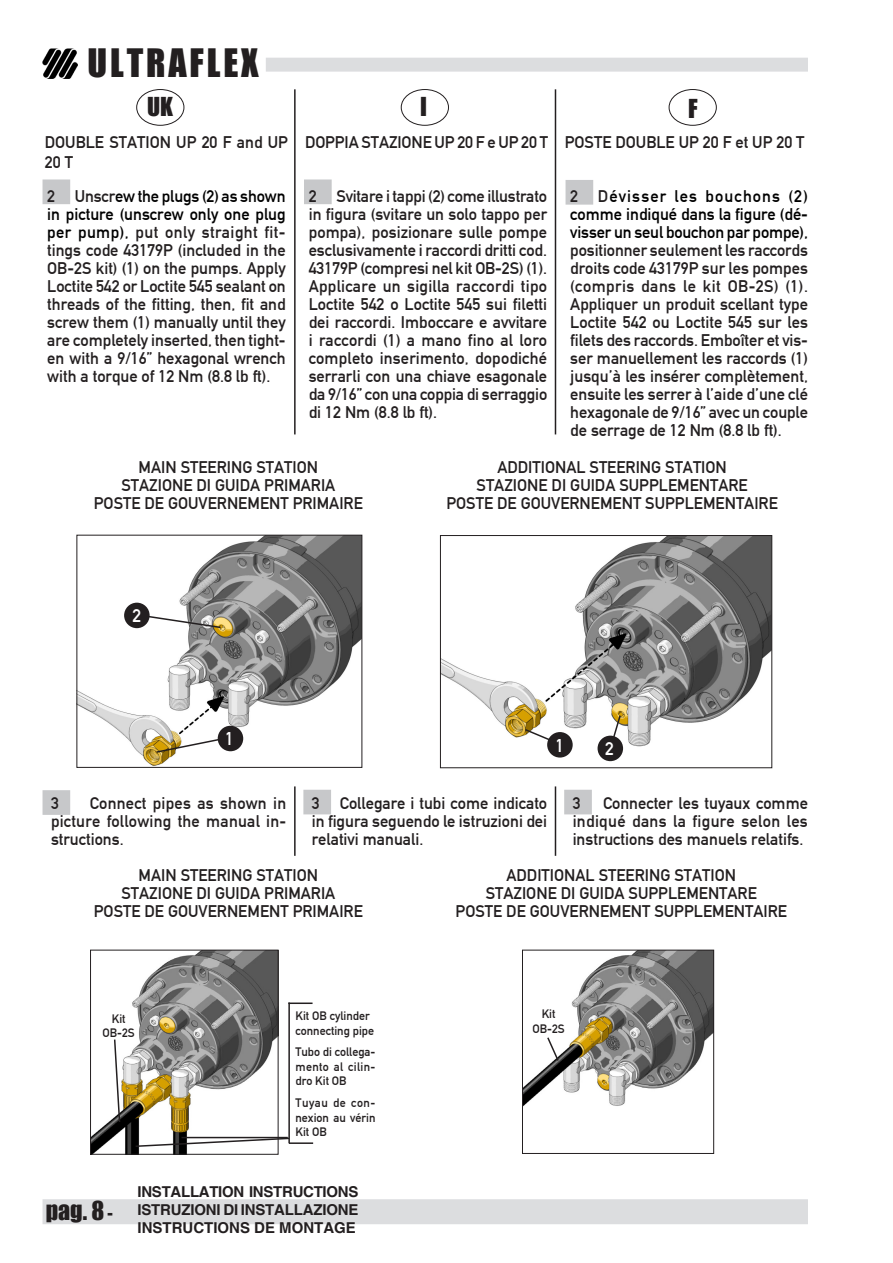
<style>
.page{position:relative;width:893px;height:1263px;background:#fff}
.page>*{position:absolute;margin:0;border:0;box-sizing:border-box;transform-origin:0 0}
.t1{font:36px "Impact";letter-spacing:.08em;color:#231f20}
.t2{font:24px "Impact";color:#231f20}
.t3{font:18px "DIN Mittelschrift";color:#fff}
.ORMA_TESTO{font:16.5px/18px "DIN Mittelschrift";color:#231f20;text-align:justify}
.t4{font:700 15px/18px "Helvetica";letter-spacing:-.015em;color:#231f20;text-align:justify}
.ORMA_TESTO-2{font:12px/14.4px "DIN Mittelschrift";color:#231f20;text-align:justify}
.s1{color:#000}
.s2{font-size:18px}
</style>
<div class="page">
<hr style="left:294px;top:89px;width:2px;height:1072px;background:#231f20">
<hr style="left:555px;top:89px;width:1px;height:1072px;background:#231f20">
<div style="left:266px;top:58px;width:542px;height:14px;background:#dcdddf;border:2px solid #dcdddf"></div>
<img style="left:43px;top:48px;width:35px;height:30px">
<div style="left:43px;top:1199px;width:765px;height:25px;background:#dcdddf"></div>
<div style="left:136px;top:89px;width:48px;height:36px;border:1px solid #231f20;border-radius:50%"></div>
<div style="left:401px;top:89px;width:48px;height:36px;border:1px solid #231f20;border-radius:50%"></div>
<div style="left:669px;top:89px;width:47px;height:36px;border:1px solid #231f20;border-radius:50%"></div>
<div style="left:43px;top:856px;width:765px;height:318px;background:#fff"></div>
<img style="left:524px;top:952px;width:188px;height:154px">
<div style="left:522px;top:950px;width:192px;height:204px;border:1px solid #231f20"></div>
<div style="left:43px;top:434px;width:765px;height:352px;background:#fff"></div>
<div style="left:304px;top:179px;width:28px;height:25px;background:#c7c8ca;border:3px solid #c7c8ca"></div>
<div style="left:566px;top:180px;width:27px;height:25px;background:#c7c8ca"></div>
<div style="left:43px;top:179px;width:27px;height:25px;background:#c7c8ca"></div>
<img style="left:92px;top:952px;width:184px;height:201px">
<div style="left:90px;top:950px;width:188px;height:205px;border:1px solid #231f20"></div>
<svg style="left:134px;top:1137px;width:155px;height:11px"></svg>
<svg style="left:546px;top:1036px;width:14px;height:26px"></svg>
<div style="left:43px;top:790px;width:27px;height:25px;background:#c7c8ca"></div>
<div style="left:303px;top:790px;width:28px;height:24px;background:#c7c8ca"></div>
<div style="left:564px;top:790px;width:28px;height:24px;background:#c7c8ca"></div>
<img style="left:78px;top:537px;width:282px;height:229px">
<div style="left:76px;top:535px;width:286px;height:233px;border:1px solid #231f20"></div>
<img style="left:442px;top:537px;width:328px;height:211px">
<div style="left:440px;top:535px;width:332px;height:233px;border:1px solid #231f20"></div>
<svg style="left:155px;top:737px;width:67px;height:17px"></svg>
<svg style="left:523px;top:728px;width:28px;height:14px"></svg>
<svg style="left:144px;top:614px;width:78px;height:15px"></svg>
<svg style="left:611px;top:714px;width:11px;height:28px"></svg>
<hr style="left:288px;top:1002px;width:2px;height:141px;background:#231f20">
<hr style="left:289px;top:1142px;width:24px;height:2px;background:#231f20">
<hr style="left:288px;top:1002px;width:25px;height:2px;background:#231f20">
<svg style="left:113px;top:1038px;width:8px;height:85px"></svg>
<div style="left:124px;top:603px;width:26px;height:25px;background:#231f20;border-radius:50%"></div>
<div style="left:218px;top:726px;width:25px;height:25px;background:#231f20;border-radius:50%"></div>
<div style="left:598px;top:736px;width:25px;height:25px;background:#231f20;border-radius:50%"></div>
<div style="left:547px;top:732px;width:26px;height:25px;background:#231f20;border-radius:50%"></div>
<h1 class="t1" style="left:88px;top:35px;width:173px">ULTRAFLEX</h1>
<h2 class="t2" style="left:147px;top:88px;width:28px">UK</h2>
<h2 class="t2" style="left:420px;top:88px;width:8px">I</h2>
<h2 class="t2" style="left:688px;top:90px;width:11px">F</h2>
<p class="ORMA_TESTO" style="left:45px;top:133px;width:245px">DOUBLE STATION UP 20 F and UP</p>
<p class="ORMA_TESTO" style="left:305px;top:134px;width:244px">DOPPIA STAZIONE UP 20 F e UP 20 T</p>
<p class="ORMA_TESTO" style="left:45px;top:153px;width:30px">20 T</p>
<p class="ORMA_TESTO" style="left:565px;top:133px;width:241px">POSTE DOUBLE UP 20 F et UP 20 T</p>
<p class="ORMA_TESTO" style="left:47px;top:187px;width:240px">2 Unscr<span class="s1">ew the plugs (2) as shown in picture (unscrew only one plug per pump),</span> put only straight fit&shy;tings code 43179P (included in the OB-2S kit) (1) on the pumps. Apply Loctite 542 or Loctite 545 sealant on threads of the fitting, then, fit and screw them (1) manually until they are completely inserted, then tight&shy;en with a 9/16” hexagonal wrench with a torque of 12 Nm (8.8 lb ft).</p>
<p class="ORMA_TESTO" style="left:570px;top:187px;width:239px">2 D<span class="s1">évisser les bouchons (2) comme indiqué dans la figure (dé&shy;visser un seul bouchon par pompe), </span>positionner seulement les raccords droits code 43179P sur les pompes (compris dans le kit OB-2S) (1).<br>Appliquer un produit scellant type Loctite 542 ou Loctite 545 sur les filets des raccords. Emboîter et vis&shy;ser manuellement les raccords (1) jusqu’à les insérer complètement, ensuite les serrer à l’aide d’une clé hexagonale de 9/16” avec un couple de serrage de 12 Nm (8.8 lb ft).</p>
<p class="ORMA_TESTO" style="left:309px;top:187px;width:240px">2 Svitare i tappi (2) come illustrato in figura (svitare un solo tappo per pompa), posizionare sulle pompe esclusivamente i raccordi dritti cod.<br>43179P (compresi nel kit OB-2S) (1).<br>Applicare un sigilla raccordi tipo Loctite 542 o Loctite 545 sui filetti dei raccordi. Imboccare e avvitare i raccordi (1) a mano fino al loro completo inserimento, dopodiché serrarli con una chiave esagonale da 9/16” con una coppia di serraggio di 12 Nm (8.8 lb ft).</p>
<p class="ORMA_TESTO" style="left:139px;top:458px;width:181px">MAIN STEERING STATION</p>
<p class="ORMA_TESTO" style="left:121px;top:476px;width:215px">STAZIONE DI GUIDA PRIMARIA</p>
<p class="ORMA_TESTO" style="left:94px;top:494px;width:270px">POSTE DE GOUVERNEMENT PRIMAIRE</p>
<p class="t3" style="left:132px;top:605px;width:10px">2</p>
<p class="t3" style="left:225px;top:728px;width:10px">1</p>
<p class="ORMA_TESTO" style="left:497px;top:458px;width:231px">ADDITIONAL STEERING STATION</p>
<p class="ORMA_TESTO" style="left:477px;top:476px;width:273px">STAZIONE DI GUIDA SUPPLEMENTARE</p>
<p class="ORMA_TESTO" style="left:446px;top:494px;width:333px">POSTE DE GOUVERNEMENT SUPPLEMENTAIRE</p>
<p class="t3" style="left:555px;top:735px;width:10px">1</p>
<p class="t3" style="left:605px;top:738px;width:10px">2</p>
<p class="ORMA_TESTO" style="left:51px;top:794px;width:237px;text-indent:39px">Connect pipes as shown in picture following the manual in&shy;structions.</p>
<p class="ORMA_TESTO" style="left:312px;top:794px;width:237px">3 Collegare i tubi come indicato in figura seguendo le istruzioni dei relativi manuali.</p>
<p class="ORMA_TESTO" style="left:573px;top:794px;width:9px">3</p>
<p class="ORMA_TESTO" style="left:573px;top:794px;width:237px;text-indent:30px">Connecter les tuyaux comme indiqué dans la figure selon les instructions des manuels relatifs.</p>
<p class="ORMA_TESTO" style="left:51px;top:794px;width:9px">3</p>
<p class="ORMA_TESTO" style="left:139px;top:866px;width:181px">MAIN STEERING STATION</p>
<p class="ORMA_TESTO" style="left:121px;top:884px;width:215px">STAZIONE DI GUIDA PRIMARIA</p>
<p class="ORMA_TESTO" style="left:94px;top:902px;width:270px">POSTE DE GOUVERNEMENT PRIMAIRE</p>
<p class="ORMA_TESTO-2" style="left:112px;top:1011px;width:15px">Kit</p>
<p class="ORMA_TESTO-2" style="left:103px;top:1026px;width:34px">OB-2S</p>
<p class="ORMA_TESTO-2" style="left:296px;top:1009px;width:76px">Kit OB cylinder</p>
<p class="ORMA_TESTO-2" style="left:296px;top:1023px;width:80px">connecting pipe</p>
<p class="ORMA_TESTO-2" style="left:296px;top:1045px;width:81px">Tubo di collega&shy;mento al cilin&shy;dro Kit OB</p>
<p class="ORMA_TESTO-2" style="left:296px;top:1096px;width:81px">Tuyau de con&shy;nexion au vérin Kit OB</p>
<h2 class="t2" style="left:46px;top:1192px;width:68px">pag. 8 <span class="s2">-</span></h2>
<p class="t4" style="left:138px;top:1184px;width:222px">INSTALLATION INSTRUCTIONS ISTRUZIONI DI INSTALLAZIONE INSTRUCTIONS DE MONTAGE</p>
<p class="ORMA_TESTO" style="left:506px;top:866px;width:231px">ADDITIONAL STEERING STATION</p>
<p class="ORMA_TESTO" style="left:486px;top:884px;width:273px">STAZIONE DI GUIDA SUPPLEMENTARE</p>
<p class="ORMA_TESTO" style="left:456px;top:902px;width:333px">POSTE DE GOUVERNEMENT SUPPLEMENTAIRE</p>
<p class="ORMA_TESTO-2" style="left:542px;top:1007px;width:15px">Kit</p>
<p class="ORMA_TESTO-2" style="left:533px;top:1021px;width:34px">OB-2S</p>
</div>
